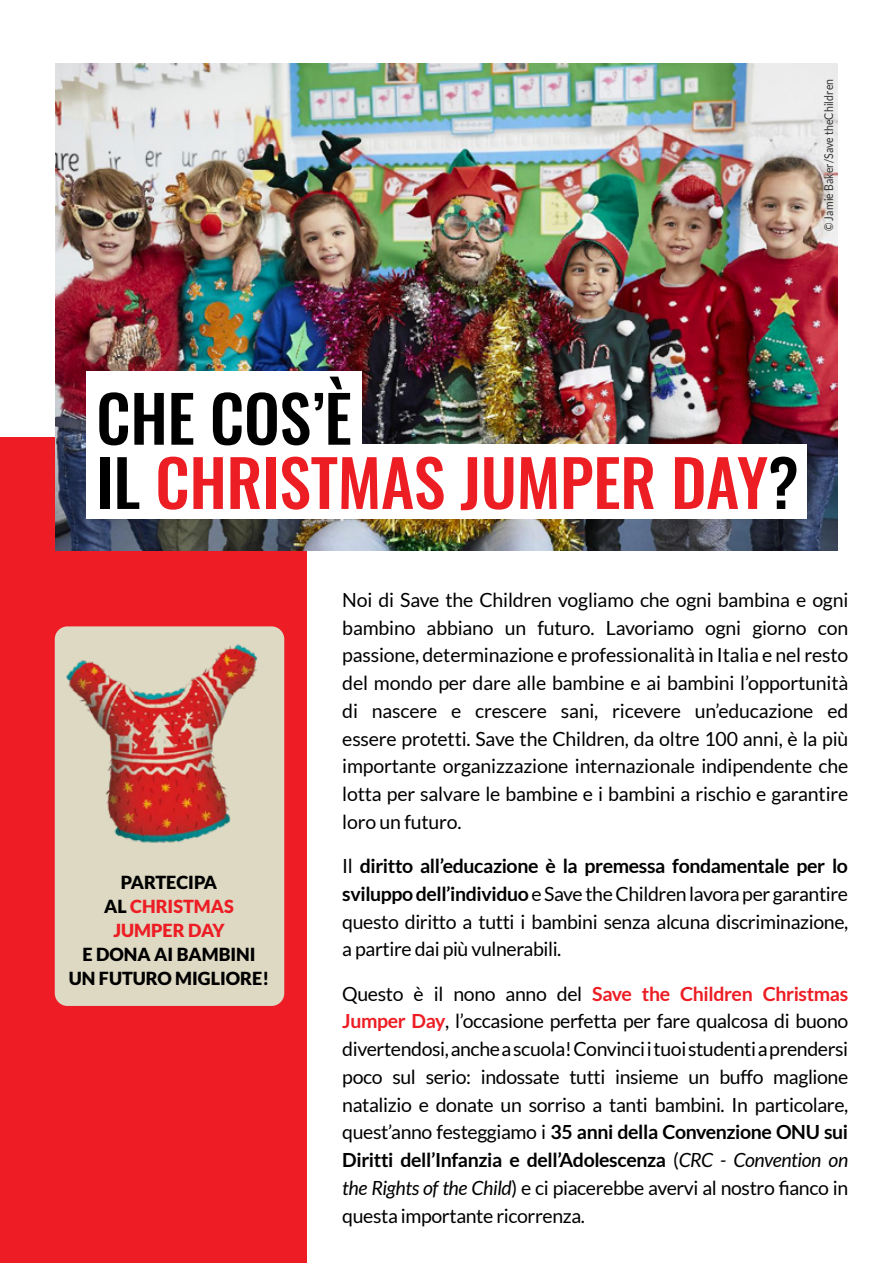
<style>
.page{position:relative;width:893px;height:1263px;background:#fff}
.page>*{position:absolute;margin:0;border:0;box-sizing:border-box;transform-origin:0 0}
.t1{font:500 63.9px/64.2px "Oswald";letter-spacing:-.005em;color:#ed1d24}
.t2{font:19.5px/27.8px "Lato";letter-spacing:-.02em;color:#000;text-align:justify}
.t3{font:900 18px/24px "Lato";color:#000;text-align:center}
.t4{font:900 18px/24px "Lato";color:#ed1d24;text-align:center}
.t5{font:12px "Lato";letter-spacing:.01em;color:#343435;scale:.87 1}
.s1{color:#000}
.s2{font-weight:700}
.s3{font-weight:700;color:#ed1d24}
.s4{font-style:italic}
</style>
<div class="page">
<div style="left:0;top:437px;width:306px;height:826px;background:#ee1c24"></div>
<img style="left:55px;top:64px;width:783px;height:487px">
<div style="left:55px;top:626px;width:229px;height:380px;background:#ddd9c3;border-radius:13px"></div>
<img style="left:54px;top:626px;width:230px;height:246px">
<div style="left:86px;top:371px;width:276px;height:86px;background:#fff"></div>
<div style="left:86px;top:444px;width:720px;height:75px;background:#fff"></div>
<p class="t5" style="left:822px;top:231px;width:176px;rotate:-90deg">© Jamie Baker/Save theChildren</p>
<h1 class="t1" style="left:96px;top:380px;width:704px"><span class="s1">CHE COS’È<br>IL</span> CHRISTMAS JUMPER DAY<span class="s1">?</span></h1>
<p class="t4" style="left:104px;top:870px;width:131px"><span class="s1">PARTECIPA<br>AL</span> CHRISTMAS<br>JUMPER DAY</p>
<p class="t3" style="left:69px;top:942px;width:202px">E DONA AI BAMBINI<br>UN FUTURO MIGLIORE!</p>
<p class="t2" style="left:342px;top:586px;width:508px">Noi di Save the Children vogliamo che ogni bambina e ogni bambino abbiano un futuro. Lavoriamo ogni giorno con passione, determinazione e professionalità in Italia e nel resto del mondo per dare alle bambine e ai bambini l’opportunità di nascere e crescere sani, ricevere un’educazione ed essere protetti. Save the Children, da oltre 100 anni, è la più importante organizzazione internazionale indipendente che lotta per salvare le bambine e i bambini a rischio e garantire loro un futuro.</p>
<p class="t2" style="left:342px;top:852px;width:507px">Il <span class="s2">diritto all’educazione è la premessa fondamentale per lo sviluppo dell’individuo</span> e Save the Children lavora per garantire questo diritto a tutti i bambini senza alcuna discriminazione, a partire dai più vulnerabili.</p>
<p class="t2" style="left:342px;top:979px;width:508px">Questo è il nono anno del <span class="s3">Save the Children Christmas Jumper Day</span>, l’occasione perfetta per fare qualcosa di buono divertendosi, anche a scuola! Convinci i tuoi studenti a prendersi poco sul serio: indossate tutti insieme un buffo maglione natalizio e donate un sorriso a tanti bambini. In particolare, quest’anno festeggiamo i <span class="s2">35 anni della Convenzione ONU sui Diritti dell’Infanzia e dell’Adolescenza</span> (<span class="s4">CRC - Convention on the Rights of the Child</span>) e ci piacerebbe avervi al nostro fianco in questa importante ricorrenza.</p>
</div>
